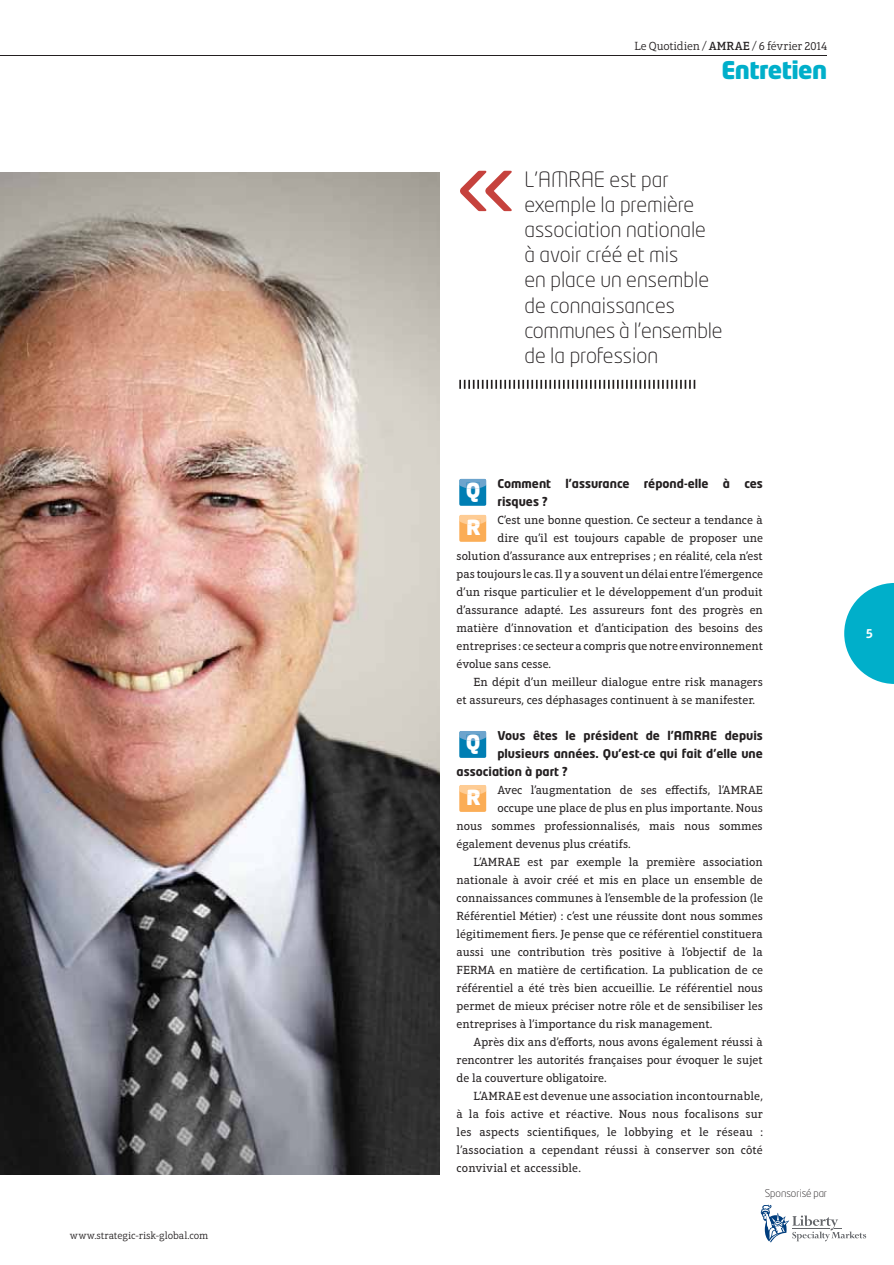
<style>
.page{position:relative;width:894px;height:1265px;background:#fff}
.page>*{position:absolute;margin:0;border:0;box-sizing:border-box;transform-origin:0 0}
.t1{font:97.5px "Neo Tech Std";color:#c6423d}
.t2{font:900 24px "Neo Tech Std";letter-spacing:-.025em;color:#00afca}
.t3{font:300 21px/25.2px "Neo Tech Std";color:#231f20}
.t4{font:900 20.85px "Neo Sans Std";color:#fff}
.t5{font:600 13.5px "Aptifer Slab LT Pro";color:#fff}
.t6{font:12px "Aptifer Slab LT Pro";color:#231f20}
.t7{font:700 12px/18px "Neo Tech Std";color:#231f20}
.t8{font:300 12px "Aptifer Slab LT Pro";letter-spacing:-.015em;color:#231f20}
.t9{font:300 10.5px "Aptifer Slab LT Pro";letter-spacing:-.01em;color:#231f20}
.t10{font:300 10.5px "Neo Tech Std";color:#231f20}
.s1{font-weight:500}
</style>
<div class="page">
<hr style="left:2px;top:55px;width:825px;height:1px;background:#231f20">
<svg style="left:844px;top:583px;width:49px;height:101px"></svg>
<div style="left:459px;top:479px;width:27px;height:27px;background:#007eb3;border-radius:2px"></div>
<svg style="left:459px;top:478px;width:28px;height:11px"></svg>
<div style="left:459px;top:515px;width:27px;height:27px;background:#fbad56;border-radius:2px"></div>
<svg style="left:459px;top:514px;width:28px;height:11px"></svg>
<div style="left:459px;top:731px;width:27px;height:27px;background:#007eb3;border-radius:2px"></div>
<svg style="left:459px;top:731px;width:28px;height:10px"></svg>
<div style="left:459px;top:785px;width:27px;height:27px;background:#fbad56;border-radius:2px"></div>
<svg style="left:459px;top:785px;width:28px;height:10px"></svg>
<svg style="left:760px;top:1204px;width:106px;height:38px"></svg>
<img style="left:0;top:172px;width:439px;height:1002px">
<svg style="left:459px;top:380px;width:236px;height:9px"></svg>
<p class="t9" style="left:70px;top:1231px;width:140px">www.strategic-risk-global.com</p>
<p class="t8" style="left:634px;top:42px;width:194px">Le Quotidien / <span class="s1">AMRAE</span> / 6 février 2014</p>
<h2 class="t2" style="left:721px;top:57px;width:107px">Entretien</h2>
<h1 class="t1" style="left:457px;top:137px;width:61px">«</h1>
<h3 class="t3" style="left:524px;top:168px;width:199px">L’AMRAE est par exemple la première association nationale<br>à avoir créé et mis<br>en place un ensemble de connaissances communes à l’ensemble de la profession</h3>
<h3 class="t4" style="left:465px;top:479px;width:16px">Q</h3>
<p class="t7" style="left:497px;top:475px;width:267px">Comment l’assurance répond-elle à ces risques ?</p>
<h3 class="t4" style="left:466px;top:516px;width:16px">R</h3>
<p class="t6" style="left:497px;top:515px;width:267px">C’est une bonne question. Ce secteur a tendance à</p>
<p class="t6" style="left:497px;top:533px;width:267px">dire qu’il est toujours capable de proposer une</p>
<p class="t6" style="left:456px;top:551px;width:308px">solution d’assurance aux entreprises ; en réalité, cela n’est</p>
<p class="t6" style="left:456px;top:569px;width:308px">pas toujours le cas. Il y a souvent un délai entre l’émergence</p>
<p class="t6" style="left:456px;top:587px;width:308px">d’un risque particulier et le développement d’un produit</p>
<p class="t6" style="left:456px;top:605px;width:308px">d’assurance adapté. Les assureurs font des progrès en</p>
<p class="t6" style="left:456px;top:623px;width:308px">matière d’innovation et d’anticipation des besoins des</p>
<p class="t6" style="left:456px;top:641px;width:308px">entreprises : ce secteur a compris que notre environnement</p>
<p class="t6" style="left:456px;top:659px;width:96px">évolue sans cesse.</p>
<p class="t6" style="left:473px;top:677px;width:291px">En dépit d’un meilleur dialogue entre risk managers</p>
<p class="t6" style="left:456px;top:695px;width:300px">et assureurs, ces déphasages continuent à se manifester.</p>
<h3 class="t4" style="left:465px;top:731px;width:16px">Q</h3>
<p class="t7" style="left:497px;top:727px;width:267px">Vous êtes le président de l’AMRAE depuis</p>
<p class="t7" style="left:497px;top:745px;width:267px">plusieurs années. Qu’est-ce qui fait d’elle une</p>
<p class="t7" style="left:456px;top:763px;width:113px">association à part ?</p>
<h3 class="t4" style="left:466px;top:786px;width:16px">R</h3>
<p class="t6" style="left:497px;top:785px;width:267px">Avec l’augmentation de ses effectifs, l’AMRAE</p>
<p class="t6" style="left:497px;top:803px;width:267px">occupe une place de plus en plus importante. Nous</p>
<p class="t6" style="left:456px;top:821px;width:307px">nous sommes professionnalisés, mais nous sommes</p>
<p class="t6" style="left:456px;top:839px;width:176px">également devenus plus créatifs.</p>
<p class="t6" style="left:473px;top:857px;width:291px">L’AMRAE est par exemple la première association</p>
<p class="t6" style="left:456px;top:875px;width:308px">nationale à avoir créé et mis en place un ensemble de</p>
<p class="t6" style="left:456px;top:893px;width:308px">connaissances communes à l’ensemble de la profession (le</p>
<p class="t6" style="left:456px;top:911px;width:308px">Référentiel Métier) : c’est une réussite dont nous sommes</p>
<p class="t6" style="left:456px;top:929px;width:308px">légitimement fiers. Je pense que ce référentiel constituera</p>
<p class="t6" style="left:456px;top:947px;width:308px">aussi une contribution très positive à l’objectif de la</p>
<p class="t6" style="left:456px;top:965px;width:308px">FERMA en matière de certification. La publication de ce</p>
<p class="t6" style="left:456px;top:983px;width:308px">référentiel a été très bien accueillie. Le référentiel nous</p>
<p class="t6" style="left:456px;top:1001px;width:308px">permet de mieux préciser notre rôle et de sensibiliser les</p>
<p class="t6" style="left:456px;top:1019px;width:257px">entreprises à l’importance du risk management.</p>
<p class="t6" style="left:473px;top:1037px;width:291px">Après dix ans d’efforts, nous avons également réussi à</p>
<p class="t6" style="left:456px;top:1055px;width:308px">rencontrer les autorités françaises pour évoquer le sujet</p>
<p class="t6" style="left:456px;top:1073px;width:152px">de la couverture obligatoire.</p>
<p class="t6" style="left:473px;top:1091px;width:291px">L’AMRAE est devenue une association incontournable,</p>
<p class="t6" style="left:456px;top:1109px;width:308px">à la fois active et réactive. Nous nous focalisons sur</p>
<p class="t6" style="left:456px;top:1127px;width:308px">les aspects scientifiques, le lobbying et le réseau :</p>
<p class="t6" style="left:456px;top:1145px;width:308px">l’association a cependant réussi à conserver son côté</p>
<p class="t6" style="left:456px;top:1163px;width:126px">convivial et accessible.</p>
<p class="t10" style="left:764px;top:1187px;width:64px">Sponsorisé par</p>
<p class="t5" style="left:865px;top:629px;width:9px">5</p>
</div>
